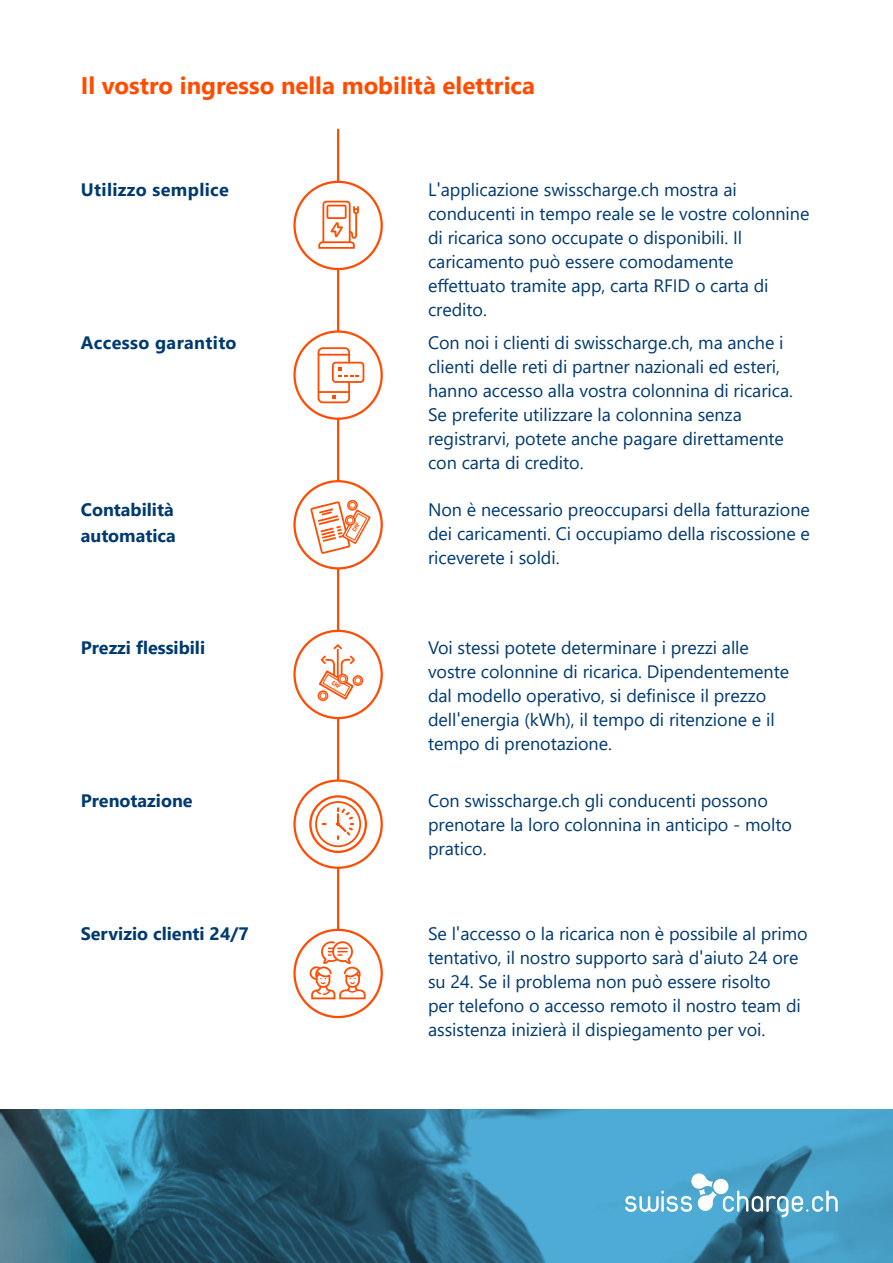
<style>
.page{position:relative;width:893px;height:1263px;background:#fff}
.page>*{position:absolute;margin:0;border:0;box-sizing:border-box;transform-origin:0 0}
.t1{font:700 24px "Segoe UI";color:#ff4c00}
.t2{font:18px/24px "Segoe UI";letter-spacing:-.005em;color:#003a70}
.t3{font:700 18px/25.5px "Segoe UI";color:#003a70}
.t4{font:700 18px "Segoe UI";letter-spacing:.02em;color:#003a70}
</style>
<div class="page">
<hr style="left:337px;top:130px;width:2px;height:880px;background:#ff4c00">
<div style="left:295px;top:481px;width:87px;height:87px;background:#fff;border-radius:50%"></div>
<div style="left:293px;top:480px;width:90px;height:89px;border:2px solid #ff4c00;border-radius:50%"></div>
<div style="left:295px;top:182px;width:87px;height:87px;background:#fff;border-radius:50%"></div>
<div style="left:293px;top:181px;width:90px;height:89px;border:2px solid #ff4c00;border-radius:50%"></div>
<div style="left:295px;top:331px;width:87px;height:88px;background:#fff;border-radius:50%"></div>
<div style="left:293px;top:330px;width:90px;height:90px;border:2px solid #ff4c00;border-radius:50%"></div>
<div style="left:295px;top:930px;width:87px;height:87px;background:#fff;border-radius:50%"></div>
<div style="left:293px;top:929px;width:90px;height:89px;border:2px solid #ff4c00;border-radius:50%"></div>
<svg style="left:295px;top:780px;width:87px;height:88px"></svg>
<div style="left:293px;top:779px;width:90px;height:90px;border:2px solid #ff4c00;border-radius:50%"></div>
<svg style="left:336px;top:807px;width:18px;height:33px"></svg>
<div style="left:295px;top:631px;width:87px;height:87px;background:#fff;border-radius:50%"></div>
<div style="left:293px;top:630px;width:90px;height:89px;border:2px solid #ff4c00;border-radius:50%"></div>
<svg style="left:0;top:1110px;width:893px;height:153px;background:#387d9b"></svg>
<div style="left:318px;top:347px;width:32px;height:56px;border:2px solid #ff4c00;border-radius:4px"></div>
<div style="left:322px;top:201px;width:29px;height:45px;border:2px solid #ff4c00;border-radius:3px"></div>
<div style="left:333px;top:363px;width:30px;height:19px;background:#fff;border-radius:3px"></div>
<div style="left:332px;top:362px;width:32px;height:21px;border:2px solid #ff4c00;border-radius:3px"></div>
<hr style="left:318px;top:354px;width:31px;height:2px;background:#ff4c00">
<hr style="left:318px;top:391px;width:31px;height:2px;background:#ff4c00">
<svg style="left:332px;top:395px;width:4px;height:4px"></svg>
<svg style="left:338px;top:367px;width:21px;height:10px"></svg>
<svg style="left:318px;top:205px;width:41px;height:44px"></svg>
<div style="left:352px;top:675px;width:11px;height:11px;border:2px solid #ff4c00;border-radius:50%"></div>
<div style="left:355px;top:677px;width:6px;height:7px;border:1px solid #ff4c00;border-radius:50%"></div>
<svg style="left:310px;top:500px;width:62px;height:55px"></svg>
<svg style="left:309px;top:940px;width:57px;height:60px"></svg>
<svg style="left:317px;top:644px;width:39px;height:57px"></svg>
<div style="left:315px;top:801px;width:46px;height:46px;border:2px solid #ff4c00;border-radius:50%"></div>
<div style="left:309px;top:795px;width:58px;height:58px;border:2px solid #ff4c00;border-radius:50%"></div>
<svg style="left:723px;top:1190px;width:115px;height:27px;background:#6ba7c2"></svg>
<svg style="left:625px;top:1173px;width:92px;height:39px"></svg>
<div style="left:713px;top:1179px;width:15px;height:15px;background:#fff;border-radius:50%"></div>
<h1 class="t1" style="left:81px;top:63px;width:456px">Il vostro ingresso nella mobilità elettrica</h1>
<p class="t4" style="left:81px;top:173px;width:150px">Utilizzo semplice</p>
<p class="t2" style="left:428px;top:176px;width:383px">L'applicazione swisscharge.ch mostra ai conducenti in tempo reale se le vostre colonnine di ricarica sono occupate o disponibili. Il caricamento può essere comodamente effettuato tramite app, carta RFID o carta di credito.</p>
<p class="t2" style="left:428px;top:329px;width:366px">Con noi i clienti di swisscharge.ch, ma anche i clienti delle reti di partner nazionali ed esteri, hanno accesso alla vostra colonnina di ricarica.<br>Se preferite utilizzare la colonnina senza registrarvi, potete anche pagare direttamente con carta di credito.</p>
<p class="t2" style="left:428px;top:496px;width:383px;text-align:justify">Non è necessario preoccuparsi della fatturazione dei caricamenti. Ci occupiamo della riscossione e riceverete i soldi.</p>
<p class="t4" style="left:81px;top:326px;width:157px">Accesso garantito</p>
<p class="t3" style="left:81px;top:496px;width:97px">Contabilità automatica</p>
<p class="t3" style="left:81px;top:634px;width:126px">Prezzi flessibili</p>
<p class="t2" style="left:428px;top:634px;width:363px">Voi stessi potete determinare i prezzi alle vostre colonnine di ricarica. Dipendentemente dal modello operativo, si definisce il prezzo dell'energia (kWh), il tempo di ritenzione e il tempo di prenotazione.</p>
<p class="t3" style="left:81px;top:786px;width:113px">Prenotazione</p>
<p class="t2" style="left:428px;top:787px;width:365px">Con swisscharge.ch gli conducenti possono prenotare la loro colonnina in anticipo - molto pratico.</p>
<p class="t3" style="left:81px;top:919px;width:169px">Servizio clienti 24/7</p>
<p class="t2" style="left:428px;top:920px;width:381px">Se l'accesso o la ricarica non è possibile al primo tentativo, il nostro supporto sarà d'aiuto 24 ore su 24. Se il problema non può essere risolto<br>per telefono o accesso remoto il nostro team di assistenza inizierà il dispiegamento per voi.</p>
</div>
